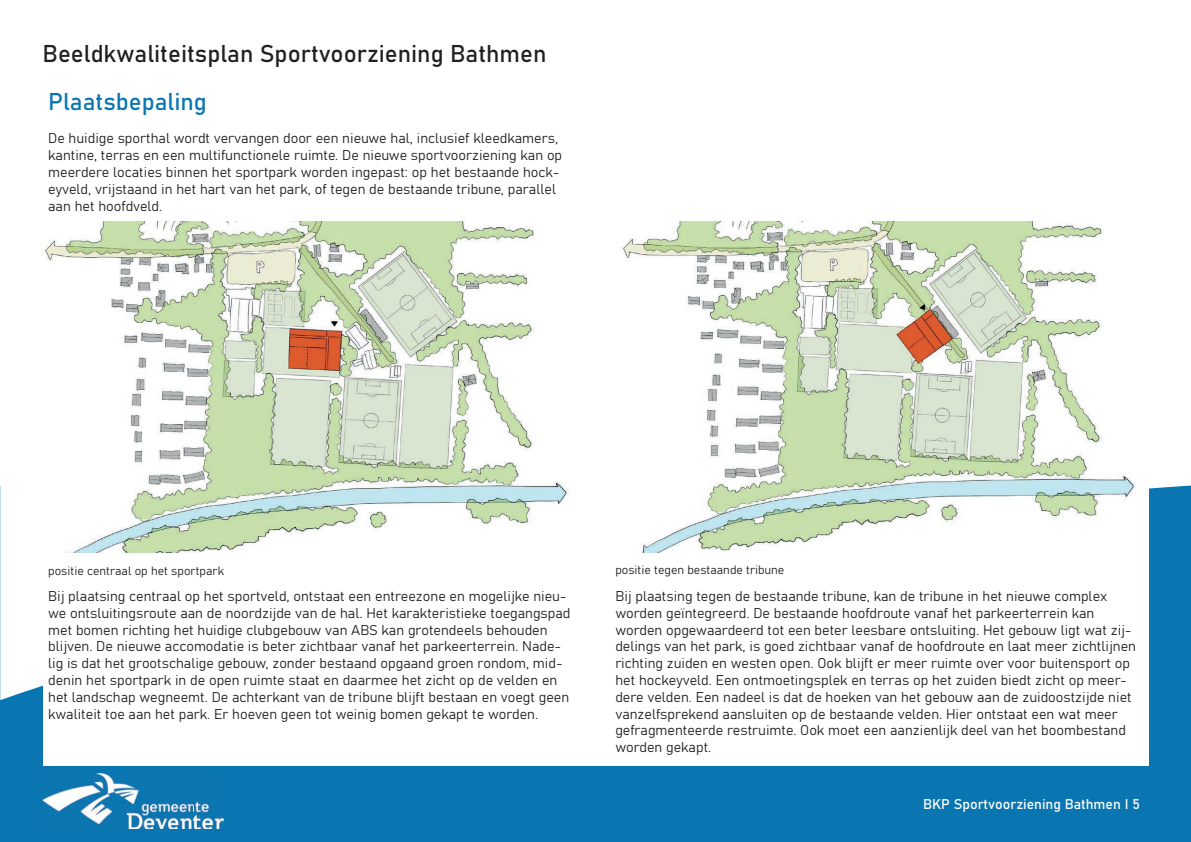
<style>
.page{position:relative;width:1191px;height:842px;background:#fff}
.page>*{position:absolute;margin:0;border:0;box-sizing:border-box;transform-origin:0 0}
.t1{font:24px "Bahnschrift";color:#231f20}
.t2{font:24px "Bahnschrift";color:#0976b1}
.t3{font:14px/16.8px "Bahnschrift";color:#231f20}
.t4{font:14px "Bahnschrift";color:#fff}
.t5{font:12px "Bahnschrift";color:#231f20}
</style>
<div class="page">
<svg style="left:0;top:485px;width:1191px;height:357px;background:#2083b8"></svg>
<img style="left:43px;top:774px;width:180px;height:55px">
<div style="left:43px;top:128px;width:1105px;height:637px;background:#fff"></div>
<img style="left:44px;top:221px;width:525px;height:332px">
<img style="left:621px;top:221px;width:515px;height:332px">
<h1 class="t1" style="left:43px;top:35px;width:505px">Beeldkwaliteitsplan Sportvoorziening Bathmen</h1>
<h1 class="t2" style="left:48px;top:83px;width:160px">Plaatsbepaling</h1>
<p class="t3" style="left:48px;top:129px;width:515px">De huidige sporthal wordt vervangen door een nieuwe hal, inclusief kleedkamers, kantine, terras en een multifunctionele ruimte. De nieuwe sportvoorziening kan op meerdere locaties binnen het sportpark worden ingepast: op het bestaande hock&shy;eyveld, vrijstaand in het hart van het park, of tegen de bestaande tribune, parallel aan het hoofdveld.</p>
<p class="t5" style="left:48px;top:561px;width:177px">positie centraal op het sportpark</p>
<p class="t5" style="left:615px;top:560px;width:170px">positie tegen bestaande tribune</p>
<p class="t3" style="left:615px;top:587px;width:522px">Bij plaatsing tegen de bestaande tribune, kan de tribune in het nieuwe complex worden geïntegreerd. De bestaande hoofdroute vanaf het parkeerterrein kan worden opgewaardeerd tot een beter leesbare ontsluiting. Het gebouw ligt wat zij&shy;delings van het park, is goed zichtbaar vanaf de hoofdroute en laat meer zichtlijnen richting zuiden en westen open. Ook blijft er meer ruimte over voor buitensport op het hockeyveld. Een ontmoetingsplek en terras op het zuiden biedt zicht op meer&shy;dere velden. Een nadeel is dat de hoeken van het gebouw aan de zuidoostzijde niet vanzelfsprekend aansluiten op de bestaande velden. Hier ontstaat een wat meer gefragmenteerde restruimte. Ook moet een aanzienlijk deel van het boombestand worden gekapt.</p>
<p class="t3" style="left:48px;top:587px;width:524px">Bij plaatsing centraal op het sportveld, ontstaat een entreezone en mogelijke nieu&shy;we ontsluitingsroute aan de noordzijde van de hal. Het karakteristieke toegangspad met bomen richting het huidige clubgebouw van ABS kan grotendeels behouden blijven. De nieuwe accomodatie is beter zichtbaar vanaf het parkeerterrein. Nade&shy;lig is dat het grootschalige gebouw, zonder bestaand opgaand groen rondom, mid&shy;denin het sportpark in de open ruimte staat en daarmee het zicht op de velden en het landschap wegneemt. De achterkant van de tribune blijft bestaan en voegt geen kwaliteit toe aan het park. Er hoeven geen tot weinig bomen gekapt te worden.</p>
<p class="t4" style="left:923px;top:794px;width:218px">BKP Sportvoorziening Bathmen I 5</p>
</div>
